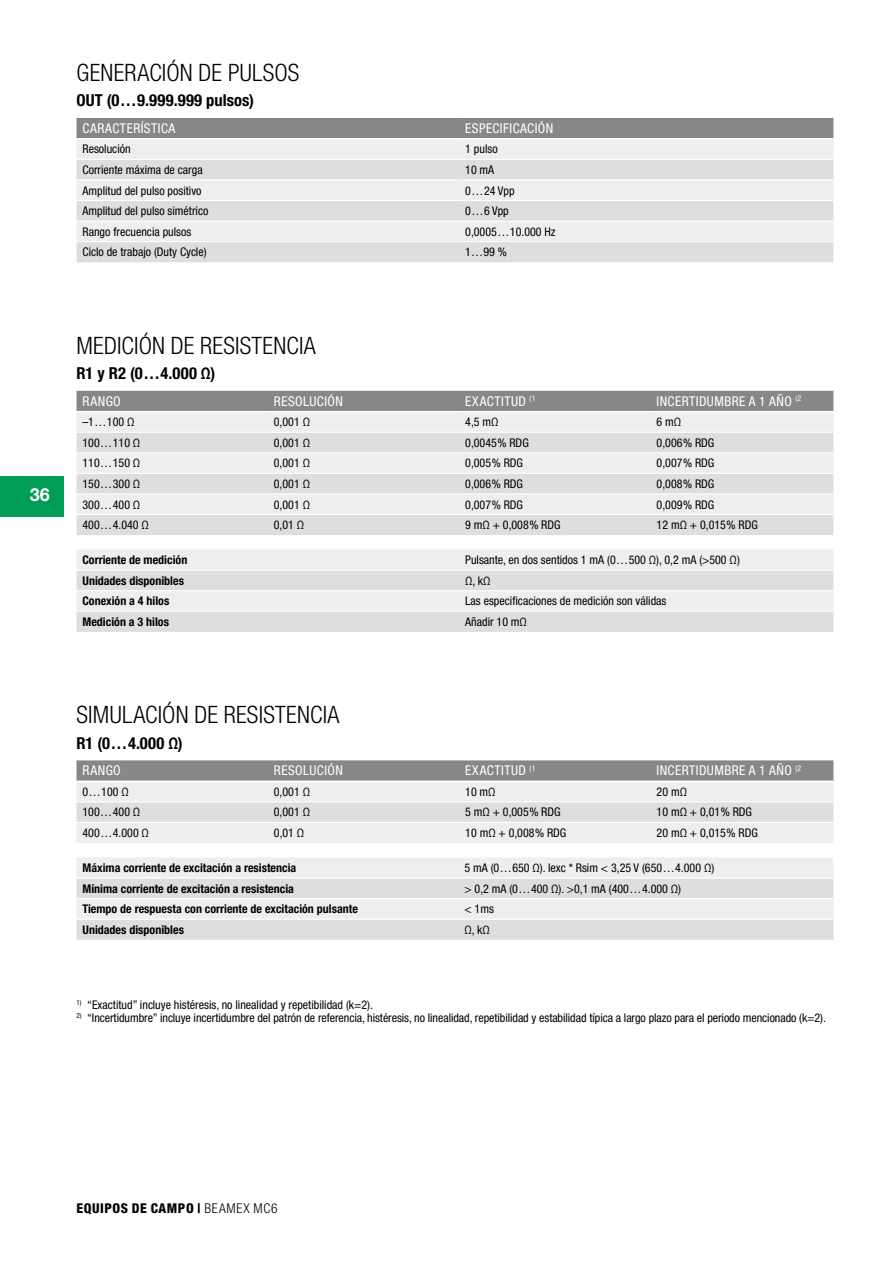
<style>
.page{position:relative;width:893px;height:1263px;background:#fff}
.page>*{position:absolute;margin:0;border:0;box-sizing:border-box;transform-origin:0 0}
.t1{font:300 condensed 24px "Helvetica Neue LT Std";letter-spacing:.005em;color:#000}
.t2{font:700 18px "Helvetica Neue LT Std";color:#fff}
.t3{font:700 condensed 16.5px "Helvetica Neue LT Std";letter-spacing:.015em;color:#000}
.t4{font:condensed 13.5px "Helvetica Neue LT Std";letter-spacing:.03em;color:#fff}
.t5{font:800 condensed 13.5px "Helvetica Neue LT Std";letter-spacing:.04em;color:#000}
.t6{font:condensed 12px "Helvetica Neue LT Std";color:#000}
.t7{font:700 condensed 12px "Helvetica Neue LT Std";color:#000}
.s1{font-weight:300}
</style>
<div class="page">
<div style="left:77px;top:118px;width:756px;height:20px;background:#888787"></div>
<div style="left:77px;top:140px;width:756px;height:19px;background:#eee"></div>
<svg style="left:77px;top:160px;width:756px;height:102px;background:#e4e4e4"></svg>
<hr style="left:77px;top:200px;width:382px;height:1px;background:#fff">
<hr style="left:459px;top:200px;width:374px;height:1px;background:#fff">
<hr style="left:77px;top:241px;width:382px;height:1px;background:#fff">
<hr style="left:459px;top:241px;width:374px;height:1px;background:#fff">
<hr style="left:77px;top:179px;width:382px;height:2px;background:#fff">
<hr style="left:459px;top:179px;width:374px;height:2px;background:#fff">
<hr style="left:77px;top:221px;width:382px;height:1px;background:#fff">
<hr style="left:459px;top:221px;width:374px;height:1px;background:#fff">
<div style="left:77px;top:391px;width:756px;height:20px;background:#888787"></div>
<div style="left:77px;top:412px;width:756px;height:20px;background:#eee"></div>
<svg style="left:77px;top:433px;width:756px;height:102px;background:#e4e4e4"></svg>
<hr style="left:77px;top:473px;width:191px;height:1px;background:#fff">
<hr style="left:268px;top:473px;width:191px;height:1px;background:#fff">
<hr style="left:459px;top:473px;width:192px;height:1px;background:#fff">
<hr style="left:651px;top:473px;width:182px;height:1px;background:#fff">
<hr style="left:77px;top:514px;width:191px;height:1px;background:#fff">
<hr style="left:268px;top:514px;width:191px;height:1px;background:#fff">
<hr style="left:459px;top:514px;width:192px;height:1px;background:#fff">
<hr style="left:651px;top:514px;width:182px;height:1px;background:#fff">
<hr style="left:77px;top:452px;width:191px;height:1px;background:#fff">
<hr style="left:268px;top:452px;width:191px;height:1px;background:#fff">
<hr style="left:459px;top:452px;width:192px;height:1px;background:#fff">
<hr style="left:651px;top:452px;width:182px;height:1px;background:#fff">
<hr style="left:77px;top:493px;width:191px;height:1px;background:#fff">
<hr style="left:268px;top:493px;width:191px;height:1px;background:#fff">
<hr style="left:459px;top:493px;width:192px;height:1px;background:#fff">
<hr style="left:651px;top:493px;width:182px;height:1px;background:#fff">
<div style="left:77px;top:550px;width:756px;height:20px;background:#eee"></div>
<svg style="left:77px;top:571px;width:756px;height:61px;background:#e3e3e3"></svg>
<hr style="left:77px;top:611px;width:382px;height:1px;background:#fff">
<hr style="left:459px;top:611px;width:374px;height:1px;background:#fff">
<hr style="left:77px;top:590px;width:382px;height:1px;background:#fff">
<hr style="left:459px;top:590px;width:374px;height:1px;background:#fff">
<div style="left:77px;top:760px;width:756px;height:20px;background:#888787"></div>
<div style="left:77px;top:782px;width:756px;height:61px;background:#eee"></div>
<div style="left:77px;top:802px;width:756px;height:20px;background:#dedede"></div>
<hr style="left:77px;top:801px;width:191px;height:1px;background:#fff">
<hr style="left:268px;top:801px;width:191px;height:1px;background:#fff">
<hr style="left:459px;top:801px;width:192px;height:1px;background:#fff">
<hr style="left:651px;top:801px;width:182px;height:1px;background:#fff">
<hr style="left:77px;top:822px;width:191px;height:1px;background:#fff">
<hr style="left:268px;top:822px;width:191px;height:1px;background:#fff">
<hr style="left:459px;top:822px;width:192px;height:1px;background:#fff">
<hr style="left:651px;top:822px;width:182px;height:1px;background:#fff">
<div style="left:77px;top:858px;width:756px;height:19px;background:#eee"></div>
<svg style="left:77px;top:879px;width:756px;height:61px;background:#e3e3e3"></svg>
<hr style="left:77px;top:919px;width:381px;height:1px;background:#fff">
<hr style="left:458px;top:919px;width:375px;height:1px;background:#fff">
<hr style="left:77px;top:898px;width:381px;height:1px;background:#fff">
<hr style="left:458px;top:898px;width:375px;height:1px;background:#fff">
<div style="left:0;top:476px;width:64px;height:40px;background:#009d57"></div>
<h1 class="t1" style="left:77px;top:59px;width:224px">GENERACIÓN DE PULSOS</h1>
<h3 class="t3" style="left:77px;top:90px;width:179px">OUT (0…9.999.999 pulsos)</h3>
<p class="t4" style="left:83px;top:120px;width:94px">CARACTERÍSTICA</p>
<p class="t4" style="left:465px;top:120px;width:89px">ESPECIFICACIÓN</p>
<p class="t6" style="left:83px;top:142px;width:50px">Resolución</p>
<p class="t6" style="left:465px;top:142px;width:34px">1 pulso</p>
<p class="t6" style="left:83px;top:163px;width:122px">Corriente máxima de carga</p>
<p class="t6" style="left:465px;top:163px;width:31px">10 mA</p>
<p class="t6" style="left:83px;top:183px;width:121px">Amplitud del pulso positivo</p>
<p class="t6" style="left:465px;top:183px;width:51px">0…24 Vpp</p>
<p class="t6" style="left:83px;top:204px;width:127px">Amplitud del pulso simétrico</p>
<p class="t6" style="left:465px;top:204px;width:45px">0…6 Vpp</p>
<p class="t6" style="left:83px;top:224px;width:110px">Rango frecuencia pulsos</p>
<p class="t6" style="left:465px;top:224px;width:92px">0,0005…10.000 Hz</p>
<p class="t6" style="left:83px;top:245px;width:126px">Ciclo de trabajo (Duty Cycle)</p>
<p class="t6" style="left:465px;top:245px;width:43px">1…99 %</p>
<h2 class="t2" style="left:30px;top:483px;width:21px">36</h2>
<h1 class="t1" style="left:77px;top:331px;width:241px">MEDICIÓN DE RESISTENCIA</h1>
<h3 class="t3" style="left:77px;top:363px;width:140px">R1 y R2 (0…4.000 Ω)</h3>
<p class="t4" style="left:83px;top:393px;width:40px">RANGO</p>
<p class="t4" style="left:274px;top:393px;width:70px">RESOLUCIÓN</p>
<p class="t4" style="left:465px;top:393px;width:72px">EXACTITUD <sup>(1</sup></p>
<p class="t4" style="left:657px;top:393px;width:146px">INCERTIDUMBRE A 1 AÑO <sup>(2</sup></p>
<p class="t6" style="left:83px;top:415px;width:53px">–1…100 Ω</p>
<p class="t6" style="left:274px;top:415px;width:38px">0,001 Ω</p>
<p class="t6" style="left:465px;top:415px;width:35px">4,5 mΩ</p>
<p class="t6" style="left:657px;top:415px;width:26px">6 mΩ</p>
<p class="t6" style="left:83px;top:436px;width:59px">100…110 Ω</p>
<p class="t6" style="left:274px;top:436px;width:38px">0,001 Ω</p>
<p class="t6" style="left:465px;top:436px;width:65px">0,0045% RDG</p>
<p class="t6" style="left:657px;top:436px;width:59px">0,006% RDG</p>
<p class="t6" style="left:83px;top:456px;width:59px">110…150 Ω</p>
<p class="t6" style="left:274px;top:456px;width:38px">0,001 Ω</p>
<p class="t6" style="left:465px;top:456px;width:59px">0,005% RDG</p>
<p class="t6" style="left:657px;top:456px;width:59px">0,007% RDG</p>
<p class="t6" style="left:83px;top:477px;width:59px">150…300 Ω</p>
<p class="t6" style="left:274px;top:477px;width:38px">0,001 Ω</p>
<p class="t6" style="left:465px;top:477px;width:59px">0,006% RDG</p>
<p class="t6" style="left:657px;top:477px;width:59px">0,008% RDG</p>
<p class="t6" style="left:83px;top:497px;width:59px">300…400 Ω</p>
<p class="t6" style="left:274px;top:497px;width:38px">0,001 Ω</p>
<p class="t6" style="left:465px;top:497px;width:59px">0,007% RDG</p>
<p class="t6" style="left:657px;top:497px;width:59px">0,009% RDG</p>
<p class="t6" style="left:83px;top:518px;width:68px">400…4.040 Ω</p>
<p class="t6" style="left:274px;top:518px;width:32px">0,01 Ω</p>
<p class="t6" style="left:465px;top:518px;width:97px">9 mΩ + 0,008% RDG</p>
<p class="t6" style="left:657px;top:518px;width:103px">12 mΩ + 0,015% RDG</p>
<p class="t7" style="left:83px;top:553px;width:106px">Corriente de medición</p>
<p class="t6" style="left:465px;top:553px;width:276px">Pulsante, en dos sentidos 1 mA (0…500 Ω), 0,2 mA (&gt;500 Ω)</p>
<p class="t7" style="left:83px;top:573px;width:103px">Unidades disponibles</p>
<p class="t6" style="left:465px;top:573px;width:27px">Ω, kΩ</p>
<p class="t7" style="left:83px;top:594px;width:88px">Conexión a 4 hilos</p>
<p class="t6" style="left:465px;top:594px;width:203px">Las especificaciones de medición son válidas</p>
<p class="t7" style="left:83px;top:614px;width:88px">Medición a 3 hilos</p>
<p class="t6" style="left:465px;top:615px;width:63px">Añadir 10 mΩ</p>
<h1 class="t1" style="left:77px;top:701px;width:264px">SIMULACIÓN DE RESISTENCIA</h1>
<h3 class="t3" style="left:77px;top:733px;width:108px">R1 (0…4.000 Ω)</h3>
<p class="t4" style="left:83px;top:763px;width:40px">RANGO</p>
<p class="t4" style="left:274px;top:763px;width:70px">RESOLUCIÓN</p>
<p class="t4" style="left:465px;top:763px;width:72px">EXACTITUD <sup>(1</sup></p>
<p class="t4" style="left:657px;top:763px;width:146px">INCERTIDUMBRE A 1 AÑO <sup>(2</sup></p>
<p class="t6" style="left:83px;top:785px;width:48px">0…100 Ω</p>
<p class="t6" style="left:274px;top:785px;width:38px">0,001 Ω</p>
<p class="t6" style="left:465px;top:785px;width:32px">10 mΩ</p>
<p class="t6" style="left:657px;top:785px;width:32px">20 mΩ</p>
<p class="t6" style="left:83px;top:805px;width:59px">100…400 Ω</p>
<p class="t6" style="left:274px;top:805px;width:38px">0,001 Ω</p>
<p class="t6" style="left:465px;top:805px;width:97px">5 mΩ + 0,005% RDG</p>
<p class="t6" style="left:657px;top:805px;width:97px">10 mΩ + 0,01% RDG</p>
<p class="t6" style="left:83px;top:826px;width:68px">400…4.000 Ω</p>
<p class="t6" style="left:274px;top:826px;width:32px">0,01 Ω</p>
<p class="t6" style="left:465px;top:826px;width:103px">10 mΩ + 0,008% RDG</p>
<p class="t6" style="left:657px;top:826px;width:103px">20 mΩ + 0,015% RDG</p>
<p class="t7" style="left:83px;top:860px;width:215px">Máxima corriente de excitación a resistencia</p>
<p class="t6" style="left:464px;top:861px;width:251px">5 mA (0…650 Ω). Iexc * Rsim &lt; 3,25 V (650…4.000 Ω)</p>
<p class="t7" style="left:83px;top:881px;width:213px">Mínima corriente de excitación a resistencia</p>
<p class="t6" style="left:464px;top:881px;width:218px">&gt; 0,2 mA (0…400 Ω). &gt;0,1 mA (400…4.000 Ω)</p>
<p class="t7" style="left:83px;top:902px;width:277px">Tiempo de respuesta con corriente de excitación pulsante</p>
<p class="t6" style="left:464px;top:902px;width:31px">&lt; 1ms</p>
<p class="t7" style="left:83px;top:922px;width:103px">Unidades disponibles</p>
<p class="t6" style="left:464px;top:923px;width:27px">Ω, kΩ</p>
<p class="t6" style="left:77px;top:998px;width:298px"><sup>1)</sup> “Exactitud” incluye histéresis, no linealidad y repetibilidad (k=2).</p>
<p class="t6" style="left:77px;top:1011px;width:751px"><sup>2)</sup> “Incertidumbre” incluye incertidumbre del patrón de referencia, histéresis, no linealidad, repetibilidad y estabilidad típica a largo plazo para el periodo mencionado (k=2).</p>
<p class="t5" style="left:77px;top:1200px;width:203px">EQUIPOS DE CAMPO | <span class="s1">BEAMEX MC6</span></p>
</div>
